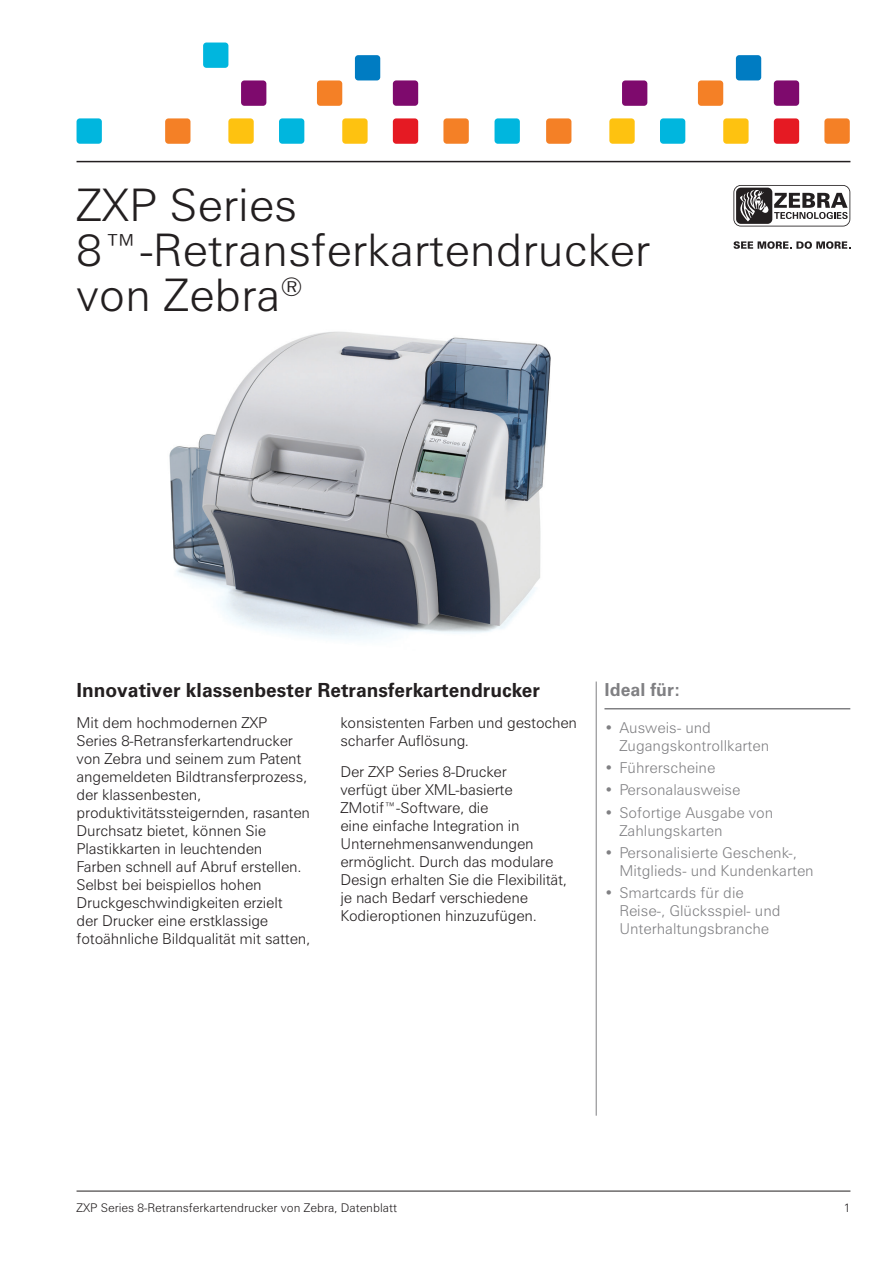
<style>
.page{position:relative;width:893px;height:1263px;background:#fff}
.page>*{position:absolute;margin:0;border:0;box-sizing:border-box;transform-origin:0 0}
._001_Page_header{font:300 45px/45px "Zurich BT";color:#231f20}
._003_Body_header{font:700 19.5px "Zurich BT";color:#231f20}
.t1{font:700 18px "Zurich BT";color:#808083}
._006_Body{font:300 15px/18px "Zurich BT";letter-spacing:-.01em;color:#231f20}
.t2{font:300 15px/18px "Zurich BT";color:#808083}
._020_Document_Footer{font:300 12px "Zurich BT";color:#231f20}
</style>
<div class="page">
<hr style="left:77px;top:1191px;width:773px;height:1px;background:#231f20">
<hr style="left:596px;top:681px;width:1px;height:435px;background:#808083">
<hr style="left:604px;top:708px;width:246px;height:1px;background:#808083">
<div style="left:355px;top:55px;width:25px;height:25px;background:#007cc2;border-radius:3px"></div>
<div style="left:228px;top:118px;width:26px;height:26px;background:#fec210;border-radius:3px"></div>
<div style="left:342px;top:118px;width:26px;height:26px;background:#fec210;border-radius:3px"></div>
<div style="left:317px;top:80px;width:25px;height:26px;background:#f48026;border-radius:3px"></div>
<div style="left:443px;top:118px;width:26px;height:26px;background:#f48026;border-radius:3px"></div>
<div style="left:165px;top:118px;width:25px;height:26px;background:#f48026;border-radius:3px"></div>
<div style="left:203px;top:43px;width:25px;height:25px;background:#00b6de;border-radius:3px"></div>
<div style="left:279px;top:118px;width:25px;height:26px;background:#00b6de;border-radius:3px"></div>
<div style="left:77px;top:118px;width:25px;height:26px;background:#00b6de;border-radius:3px"></div>
<div style="left:241px;top:80px;width:25px;height:26px;background:#7e0a6d;border-radius:3px"></div>
<div style="left:393px;top:80px;width:25px;height:26px;background:#7e0a6d;border-radius:3px"></div>
<div style="left:393px;top:118px;width:25px;height:26px;background:#e51a23;border-radius:3px"></div>
<div style="left:736px;top:55px;width:25px;height:25px;background:#007cc2;border-radius:3px"></div>
<div style="left:609px;top:118px;width:26px;height:26px;background:#fec210;border-radius:3px"></div>
<div style="left:723px;top:118px;width:26px;height:26px;background:#fec210;border-radius:3px"></div>
<div style="left:698px;top:80px;width:25px;height:26px;background:#f48026;border-radius:3px"></div>
<div style="left:824px;top:118px;width:26px;height:26px;background:#f48026;border-radius:3px"></div>
<div style="left:546px;top:118px;width:25px;height:26px;background:#f48026;border-radius:3px"></div>
<div style="left:660px;top:118px;width:25px;height:26px;background:#00b6de;border-radius:3px"></div>
<div style="left:495px;top:118px;width:25px;height:26px;background:#00b6de;border-radius:3px"></div>
<div style="left:622px;top:80px;width:25px;height:26px;background:#7e0a6d;border-radius:3px"></div>
<div style="left:774px;top:80px;width:25px;height:26px;background:#7e0a6d;border-radius:3px"></div>
<div style="left:774px;top:118px;width:25px;height:26px;background:#e51a23;border-radius:3px"></div>
<hr style="left:77px;top:161px;width:773px;height:1px;background:#231f20">
<svg style="left:733px;top:241px;width:117px;height:8px"></svg>
<svg style="left:733px;top:185px;width:117px;height:41px"></svg>
<img style="left:169px;top:331px;width:382px;height:309px">
<p class="_001_Page_header" style="left:77px;top:182px;width:575px">ZXP Series<br>8™-Retransferkartendrucker von Zebra<sup>®</sup></p>
<p class="_003_Body_header" style="left:77px;top:678px;width:465px">Innovativer klassenbester Retransferkartendrucker</p>
<p class="_006_Body" style="left:77px;top:713px;width:235px">Mit dem hochmodernen ZXP<br>Series 8-Retransferkartendrucker von Zebra und seinem zum Patent angemeldeten Bildtransferprozess, der klassenbesten, produktivitätssteigernden, rasanten<br>Durchsatz bietet, können Sie<br>Plastikkarten in leuchtenden<br>Farben schnell auf Abruf erstellen.<br>Selbst bei beispiellos hohen<br>Druckgeschwindigkeiten erzielt<br>der Drucker eine erstklassige fotoähnliche Bildqualität mit satten,</p>
<p class="_006_Body" style="left:340px;top:713px;width:238px">konsistenten Farben und gestochen scharfer Auflösung.</p>
<p class="_006_Body" style="left:340px;top:762px;width:228px">Der ZXP Series 8-Drucker<br>verfügt über XML-basierte<br>ZMotif™-Software, die<br>eine einfache Integration in<br>Unternehmensanwendungen ermöglicht. Durch das modulare<br>Design erhalten Sie die Flexibilität, je nach Bedarf verschiedene<br>Kodieroptionen hinzuzufügen.</p>
<p class="t1" style="left:604px;top:679px;width:78px">Ideal für:</p>
<p class="t2" style="left:619px;top:718px;width:151px;text-indent:-15px">• Ausweis- und<br>Zugangskontrollkarten</p>
<p class="t2" style="left:604px;top:759px;width:112px">• Führerscheine</p>
<p class="t2" style="left:604px;top:781px;width:137px">• Personalausweise</p>
<p class="t2" style="left:619px;top:803px;width:155px;text-indent:-15px">• Sofortige Ausgabe von<br>Zahlungskarten</p>
<p class="t2" style="left:619px;top:843px;width:196px;text-indent:-15px">• Personalisierte Geschenk-,<br>Mitglieds- und Kundenkarten</p>
<p class="t2" style="left:619px;top:884px;width:163px;text-indent:-15px">• Smartcards für die<br>Reise-, Glücksspiel- und<br>Unterhaltungsbranche</p>
<p class="_020_Document_Footer" style="left:77px;top:1201px;width:322px">ZXP Series 8-Retransferkartendrucker von Zebra, Datenblatt</p>
<p class="_020_Document_Footer" style="left:844px;top:1201px;width:8px">1</p>
</div>
